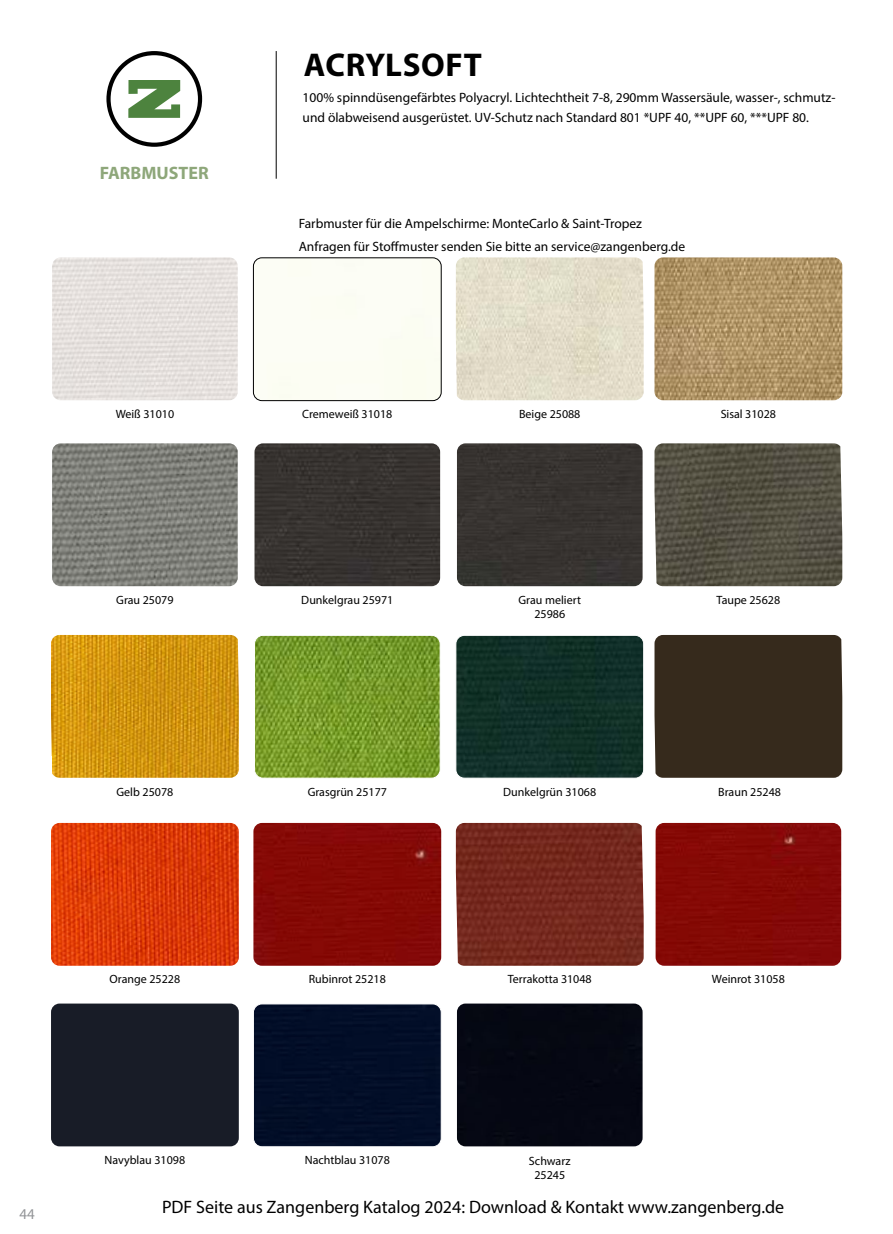
<style>
.page{position:relative;width:893px;height:1234px;background:#fff}
.page>*{position:absolute;margin:0;border:0;box-sizing:border-box;transform-origin:0 0}
.t1{font:700 33px "Myriad Pro";letter-spacing:.02em;color:#000}
.t2{font:18px "Myriad Pro";color:#000}
.t3{font:700 18px "Myriad Pro";color:#8ea77a}
.t4{font:15px "Myriad Pro";color:#939598}
.t5{font:13.5px/22.5px "Myriad Pro";color:#000}
.t6{font:12px/14.4px "Myriad Pro";color:#000;text-align:center}
</style>
<div class="page">
<svg style="left:106px;top:51px;width:96px;height:96px"></svg>
<hr style="left:276px;top:51px;width:1px;height:128px;background:#000">
<img style="left:52px;top:257px;width:186px;height:143px">
<img style="left:256px;top:636px;width:183px;height:141px">
<div style="left:254px;top:634px;width:186px;height:144px;border:1px solid #fff;border-radius:9px"></div>
<img style="left:52px;top:443px;width:186px;height:143px">
<img style="left:254px;top:443px;width:186px;height:143px">
<div style="left:656px;top:822px;width:185px;height:143px;background:#850906"></div>
<img style="left:654px;top:257px;width:188px;height:143px">
<div style="left:253px;top:1005px;width:187px;height:141px;background:#020e28"></div>
<div style="left:253px;top:1003px;width:189px;height:143px;border:1px solid #fff;border-radius:9px"></div>
<img style="left:51px;top:822px;width:188px;height:143px">
<div style="left:51px;top:1003px;width:188px;height:143px;background:#181c27"></div>
<img style="left:456px;top:257px;width:188px;height:143px">
<img style="left:457px;top:636px;width:186px;height:142px">
<div style="left:455px;top:634px;width:189px;height:144px;border:1px solid #fff;border-radius:9px"></div>
<img style="left:51px;top:635px;width:188px;height:142px">
<div style="left:654px;top:635px;width:188px;height:142px;background:#362a1c"></div>
<img style="left:654px;top:443px;width:188px;height:143px">
<div style="left:253px;top:258px;width:188px;height:142px;background:#fcfdf5"></div>
<div style="left:253px;top:257px;width:189px;height:144px;border:1px solid #000;border-radius:9px"></div>
<img style="left:456px;top:822px;width:188px;height:143px">
<div style="left:253px;top:822px;width:188px;height:143px;background:#850906"></div>
<div style="left:457px;top:443px;width:186px;height:143px;background:#373330"></div>
<div style="left:457px;top:1003px;width:186px;height:143px;background:#050813"></div>
<h1 class="t1" style="left:304px;top:43px;width:179px">ACRYLSOFT</h1>
<h2 class="t3" style="left:100px;top:161px;width:111px">FARBMUSTER</h2>
<p class="t6" style="left:116px;top:406px;width:60px">Weiß 31010</p>
<p class="t5" style="left:303px;top:88px;width:534px;line-height:19.5px">100% spinndüsengefärbtes Polyacryl. Lichtechtheit 7-8, 290mm Wassersäule, wasser-, schmutz&shy;und ölabweisend ausgerüstet. UV-Schutz nach Standard 801 *UPF 40, **UPF 60, ***UPF 80.</p>
<p class="t5" style="left:299px;top:212px;width:388px">Farbmuster für die Ampelschirme: MonteCarlo &amp; Saint-Tropez<br>Anfragen für Stoffmuster senden Sie bitte an service@zangenberg.de</p>
<p class="t6" style="left:302px;top:406px;width:92px">Cremeweiß 31018</p>
<p class="t6" style="left:519px;top:406px;width:63px">Beige 25088</p>
<p class="t6" style="left:721px;top:406px;width:57px">Sisal 31028</p>
<p class="t6" style="left:116px;top:592px;width:59px">Grau 25079</p>
<p class="t6" style="left:301px;top:592px;width:93px">Dunkelgrau 25971</p>
<p class="t6" style="left:519px;top:592px;width:64px">Grau meliert<br>25986</p>
<p class="t6" style="left:716px;top:592px;width:65px">Taupe 25628</p>
<p class="t6" style="left:116px;top:784px;width:58px">Gelb 25078</p>
<p class="t6" style="left:503px;top:784px;width:94px">Dunkelgrün 31068</p>
<p class="t6" style="left:718px;top:784px;width:64px">Braun 25248</p>
<p class="t6" style="left:308px;top:784px;width:81px">Grasgrün 25177</p>
<p class="t4" style="left:20px;top:1204px;width:17px">44</p>
<p class="t6" style="left:110px;top:971px;width:72px">Orange 25228</p>
<p class="t6" style="left:309px;top:971px;width:79px">Rubinrot 25218</p>
<p class="t6" style="left:508px;top:971px;width:86px">Terrakotta 31048</p>
<p class="t6" style="left:712px;top:971px;width:74px">Weinrot 31058</p>
<p class="t6" style="left:105px;top:1152px;width:82px">Navyblau 31098</p>
<p class="t6" style="left:305px;top:1152px;width:87px">Nachtblau 31078</p>
<p class="t6" style="left:529px;top:1152px;width:43px">Schwarz<br>25245</p>
<h2 class="t2" style="left:162px;top:1195px;width:624px">PDF Seite aus Zangenberg Katalog 2024: Download &amp; Kontakt www.zangenberg.de</h2>
</div>
